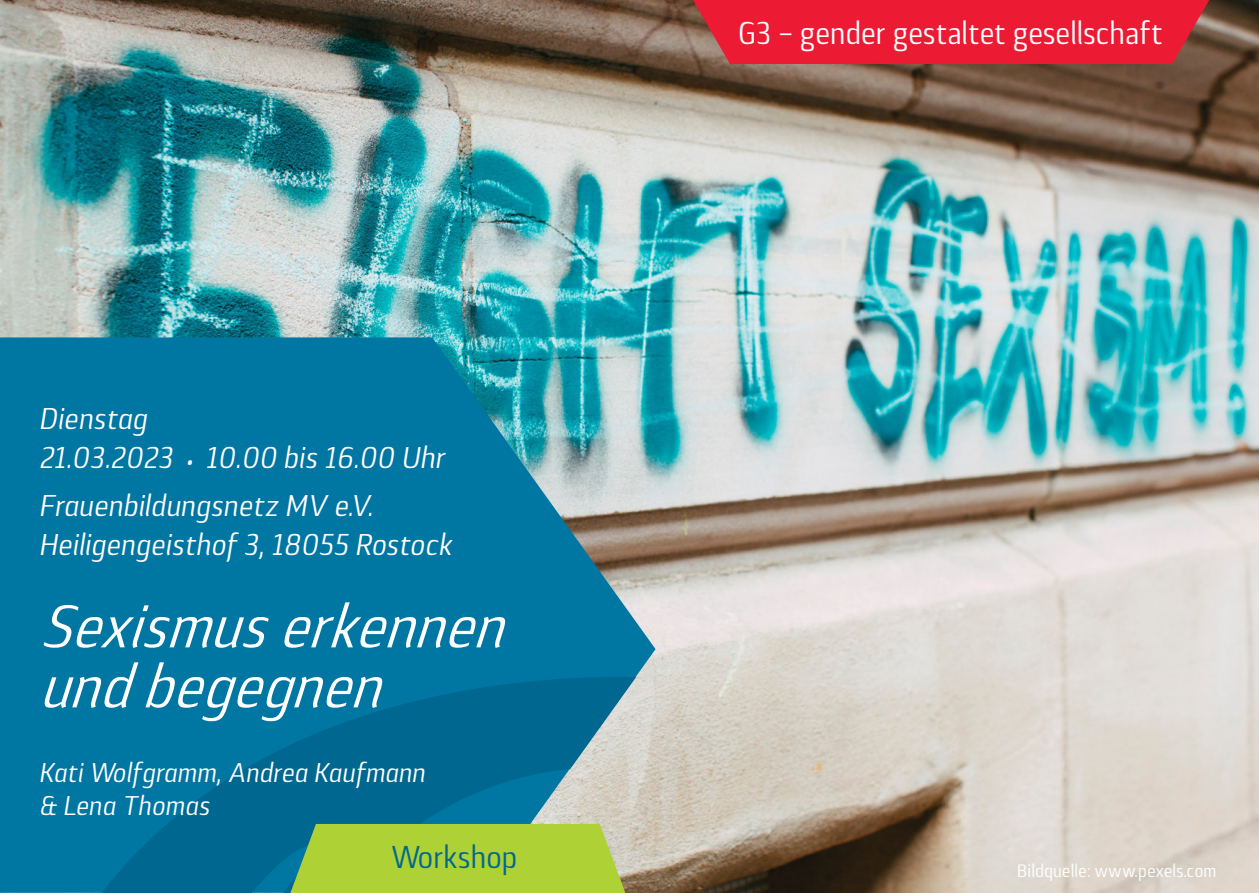
<style>
.page{position:relative;width:1259px;height:893px;background:#fff}
.page>*{position:absolute;margin:0;border:0;box-sizing:border-box;transform-origin:0 0}
.t1{font:italic condensed 60px/60px "Lytiga Pro";color:#fff}
.t2{font:condensed 31.5px "Lytiga Pro";letter-spacing:-.01em;color:#fff}
.t3{font:condensed 31.5px "Lytiga Pro";letter-spacing:-.01em;color:#006890}
.t4{font:italic condensed 30px/39px "Lytiga Pro";color:#fff}
.t5{font:italic condensed 27px/32.4px "Lytiga Pro";color:#fff}
.t6{font:condensed 18px "Lytiga Pro";color:#fff}
.s1{font-size:18px}
</style>
<div class="page">
<img style="left:0;top:0;width:1259px;height:893px">
<svg style="left:693px;top:0;width:516px;height:64px;background:#e51f36"></svg>
<svg style="left:0;top:338px;width:655px;height:555px;background:#137ca3"></svg>
<svg style="left:290px;top:824px;width:336px;height:69px;background:#a8cc3f"></svg>
<p class="t4" style="left:39px;top:402px;width:408px">Dienstag<br>21.03.2023 <span class="s1">•</span> 10.00 bis 16.00 Uhr</p>
<p class="t4" style="left:39px;top:489px;width:415px">Frauenbildungsnetz MV e.V.<br>Heiligengeisthof 3, 18055 Rostock</p>
<h1 class="t1" style="left:39px;top:602px;width:474px">Sexismus erkennen und begegnen</h1>
<p class="t5" style="left:39px;top:759px;width:388px">Kati Wolfgramm, Andrea Kaufmann &amp; Lena Thomas</p>
<p class="t3" style="left:391px;top:844px;width:128px">Workshop</p>
<p class="t2" style="left:738px;top:21px;width:427px">G3 – gender gestaltet gesellschaft</p>
<p class="t6" style="left:1017px;top:864px;width:201px">Bildquelle: www.pexels.com</p>
</div>
